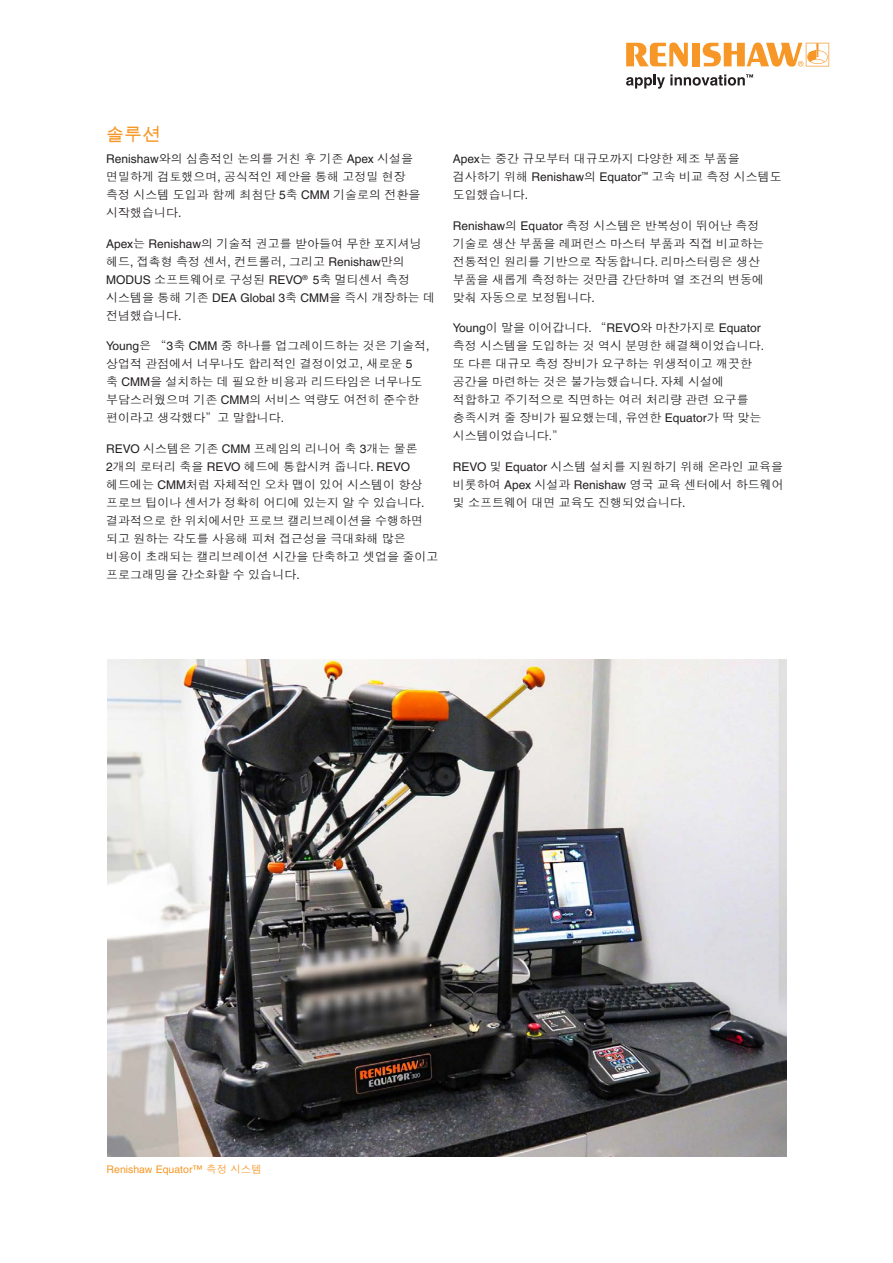
<style>
.page{position:relative;width:893px;height:1263px;background:#fff}
.page>*{position:absolute;margin:0;border:0;box-sizing:border-box;transform-origin:0 0}
.Main_body_heading_te{font:18px "Arial Unicode MS";color:#f79727}
.Main_body_heading_te-2{font:12px/18px "Dotum Che";color:#231f20}
.Caption_text_7pt{font:10.5px "Helvetica LT Pro";color:#f79727}
.s1{font-family:"Helvetica LT Pro"}
.s2{font-family:"Dotum Che"}
</style>
<div class="page">
<svg style="left:626px;top:43px;width:62px;height:24px"></svg>
<div style="left:692px;top:43px;width:8px;height:23px;background:#f79727"></div>
<svg style="left:703px;top:43px;width:126px;height:24px"></svg>
<svg style="left:626px;top:74px;width:127px;height:15px"></svg>
<img style="left:107px;top:659px;width:680px;height:498px">
<p class="Main_body_heading_te" style="left:106px;top:121px;width:55px">솔루션</p>
<p class="Main_body_heading_te-2" style="left:106px;top:149px;width:316px"><span class="s1">Renishaw</span>와의 심층적인 논의를 거친 후 기존 <span class="s1">Apex</span> 시설을 면밀하게 검토했으며<span class="s1">,</span> 공식적인 제안을 통해 고정밀 현장 측정 시스템 도입과 함께 최첨단 <span class="s1">5</span>축 <span class="s1">CMM</span> 기술로의 전환을 시작했습니다<span class="s1">.</span></p>
<p class="Main_body_heading_te-2" style="left:106px;top:234px;width:330px"><span class="s1">Apex</span>는 <span class="s1">Renishaw</span>의 기술적 권고를 받아들여 무한 포지셔닝 헤드<span class="s1">,</span> 접촉형 측정 센서<span class="s1">,</span> 컨트롤러<span class="s1">,</span> 그리고 <span class="s1">Renishaw</span>만의<br><span class="s1">MODUS</span> 소프트웨어로 구성된 <span class="s1">REVO</span><sup>®</sup> <span class="s1">5</span>축 멀티센서 측정 시스템을 통해 기존 <span class="s1">DEA Global 3</span>축 <span class="s1">CMM</span>을 즉시 개장하는 데 전념했습니다<span class="s1">.</span></p>
<p class="Main_body_heading_te-2" style="left:106px;top:337px;width:325px"><span class="s1">Young</span>은 “<span class="s1">3</span>축 <span class="s1">CMM</span> 중 하나를 업그레이드하는 것은 기술적<span class="s1">, </span>상업적 관점에서 너무나도 합리적인 결정이었고<span class="s1">,</span> 새로운 <span class="s1">5<br></span>축 <span class="s1">CMM</span>을 설치하는 데 필요한 비용과 리드타임은 너무나도 부담스러웠으며 기존 <span class="s1">CMM</span>의 서비스 역량도 여전히 준수한 편이라고 생각했다”고 말합니다<span class="s1">.</span></p>
<p class="Main_body_heading_te-2" style="left:106px;top:440px;width:334px"><span class="s1">REVO</span> 시스템은 기존 <span class="s1">CMM</span> 프레임의 리니어 축 <span class="s1">3</span>개는 물론<br><span class="s1">2</span>개의 로터리 축을 <span class="s1">REVO</span> 헤드에 통합시켜 줍니다<span class="s1">. REVO </span>헤드에는 <span class="s1">CMM</span>처럼 자체적인 오차 맵이 있어 시스템이 항상 프로브 팁이나 센서가 정확히 어디에 있는지 알 수 있습니다<span class="s1">. </span>결과적으로 한 위치에서만 프로브 캘리브레이션을 수행하면 되고 원하는 각도를 사용해 피쳐 접근성을 극대화해 많은 비용이 초래되는 캘리브레이션 시간을 단축하고 셋업을 줄이고 프로그래밍을 간소화할 수 있습니다<span class="s1">.</span></p>
<p class="Main_body_heading_te-2" style="left:453px;top:149px;width:330px"><span class="s1">Apex</span>는 중간 규모부터 대규모까지 다양한 제조 부품을 검사하기 위해 <span class="s1">Renishaw</span>의 <span class="s1">Equator</span><sup>™</sup> 고속 비교 측정 시스템도 도입했습니다<span class="s1">.</span></p>
<p class="Main_body_heading_te-2" style="left:453px;top:216px;width:313px"><span class="s1">Renishaw</span>의 <span class="s1">Equator</span> 측정 시스템은 반복성이 뛰어난 측정 기술로 생산 부품을 레퍼런스 마스터 부품과 직접 비교하는 전통적인 원리를 기반으로 작동합니다<span class="s1">.</span> 리마스터링은 생산 부품을 새롭게 측정하는 것만큼 간단하며 열 조건의 변동에 맞춰 자동으로 보정됩니다<span class="s1">.</span></p>
<p class="Main_body_heading_te-2" style="left:453px;top:319px;width:313px"><span class="s1">Young</span>이 말을 이어갑니다<span class="s1">.</span> “<span class="s1">REVO</span>와 마찬가지로 <span class="s1">Equator </span>측정 시스템을 도입하는 것 역시 분명한 해결책이었습니다<span class="s1">. </span>또 다른 대규모 측정 장비가 요구하는 위생적이고 깨끗한 공간을 마련하는 것은 불가능했습니다<span class="s1">.</span> 자체 시설에 적합하고 주기적으로 직면하는 여러 처리량 관련 요구를 충족시켜 줄 장비가 필요했는데<span class="s1">,</span> 유연한 <span class="s1">Equator</span>가 딱 맞는 시스템이었습니다<span class="s1">.</span>”</p>
<p class="Main_body_heading_te-2" style="left:453px;top:458px;width:332px;text-align:justify"><span class="s1">REVO</span> 및 <span class="s1">Equator</span> 시스템 설치를 지원하기 위해 온라인 교육을 비롯하여 <span class="s1">Apex</span> 시설과 <span class="s1">Renishaw</span> 영국 교육 센터에서 하드웨어 및 소프트웨어 대면 교육도 진행되었습니다<span class="s1">.</span></p>
<p class="Caption_text_7pt" style="left:107px;top:1163px;width:157px">Renishaw Equator™ <span class="s2">측정 시스템</span></p>
</div>
